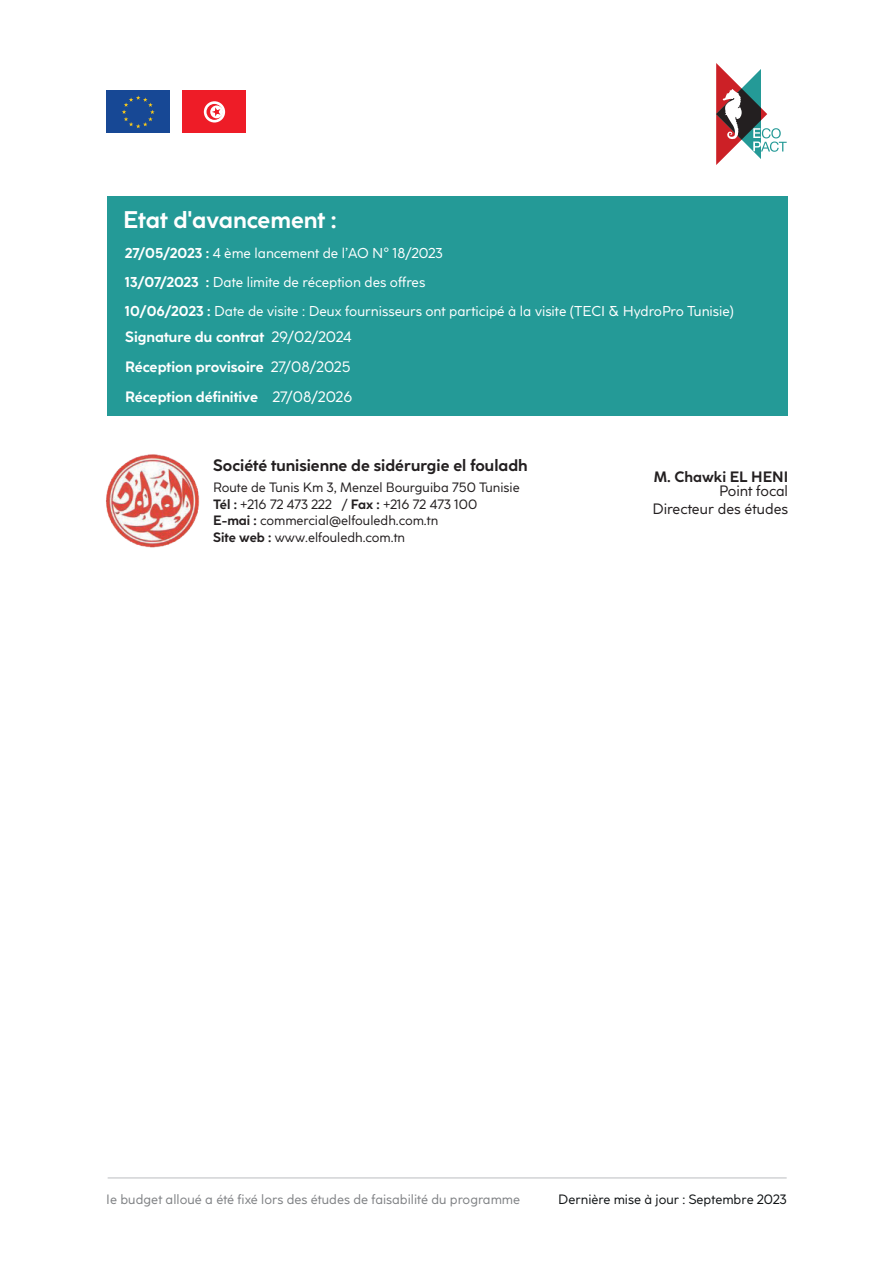
<style>
.page{position:relative;width:893px;height:1263px;background:#fff}
.page>*{position:absolute;margin:0;border:0;box-sizing:border-box;transform-origin:0 0}
.t1{font:700 24px "Coco Sharp S";color:#fff}
.t2{font:700 16.5px "Coco Sharp S";color:#231f20}
.t3{font:700 15px/30px "Coco Sharp S";color:#fff}
.t4{font:15px/18px "Coco Sharp S";color:#231f20;text-align:right}
.t5{font:700 15px "Coco Sharp S";color:#231f20}
.t6{font:14.25px/29.1px "Coco Sharp S";color:#fff}
.t7{font:13.5px/16.5px "Coco Sharp S";color:#231f20}
.t8{font:13.5px "Coco Sharp S";color:#808285}
.t9{font:13.5px "Coco Sharp S";color:#111416}
.s1{font-weight:700}
.s2{font-weight:400}
</style>
<div class="page">
<div style="left:107px;top:196px;width:680px;height:220px;background:#249a97"></div>
<svg style="left:716px;top:63px;width:71px;height:102px"></svg>
<div style="left:106px;top:91px;width:64px;height:42px;background:#174895"></div>
<svg style="left:122px;top:96px;width:33px;height:32px"></svg>
<div style="left:183px;top:91px;width:63px;height:42px;background:#ee1c27"></div>
<svg style="left:204px;top:101px;width:21px;height:22px"></svg>
<svg style="left:206px;top:104px;width:16px;height:16px"></svg>
<svg style="left:210px;top:106px;width:13px;height:12px"></svg>
<svg style="left:212px;top:107px;width:8px;height:9px"></svg>
<hr style="left:108px;top:1177px;width:679px;height:1px;background:#bcbdc0">
<img style="left:106px;top:454px;width:94px;height:94px">
<h1 class="t1" style="left:123px;top:203px;width:215px">Etat d'avancement :</h1>
<p class="t6" style="left:125px;top:239px;width:610px"><span class="s1">27/05/2023 :</span> 4 ème lancement de l’AO N° 18/2023<br><span class="s1">13/07/2023 :</span> Date limite de réception des offres<br><span class="s1">10/06/2023 :</span> Date de visite : Deux fournisseurs ont participé à la visite (TECI &amp; HydroPro Tunisie)</p>
<p class="t3" style="left:125px;top:322px;width:229px">Signature du contrat <span class="s2">29/02/2024<br></span>Réception provisoire <span class="s2">27/08/2025<br></span>Réception définitive <span class="s2">27/08/2026</span></p>
<p class="t2" style="left:213px;top:454px;width:316px">Société tunisienne de sidérurgie el fouladh</p>
<p class="t7" style="left:213px;top:479px;width:308px">Route de Tunis Km 3, Menzel Bourguiba 750 Tunisie <span class="s1">Tél :</span> +216 72 473 222 / <span class="s1">Fax :</span> +216 72 473 100<br><span class="s1">E-mai :</span> commercial@elfouledh.com.tn<br><span class="s1">Site web :</span> www.elfouledh.com.tn</p>
<p class="t5" style="left:654px;top:466px;width:136px">M. Chawki EL HENI</p>
<p class="t4" style="left:652px;top:482px;width:137px">Point focal<br>Directeur des études</p>
<p class="t8" style="left:106px;top:1190px;width:415px">Ie budget alloué a été fixé lors des études de faisabilité du programme</p>
<p class="t9" style="left:558px;top:1191px;width:230px">Dernière mise à jour : Septembre 2023</p>
</div>
